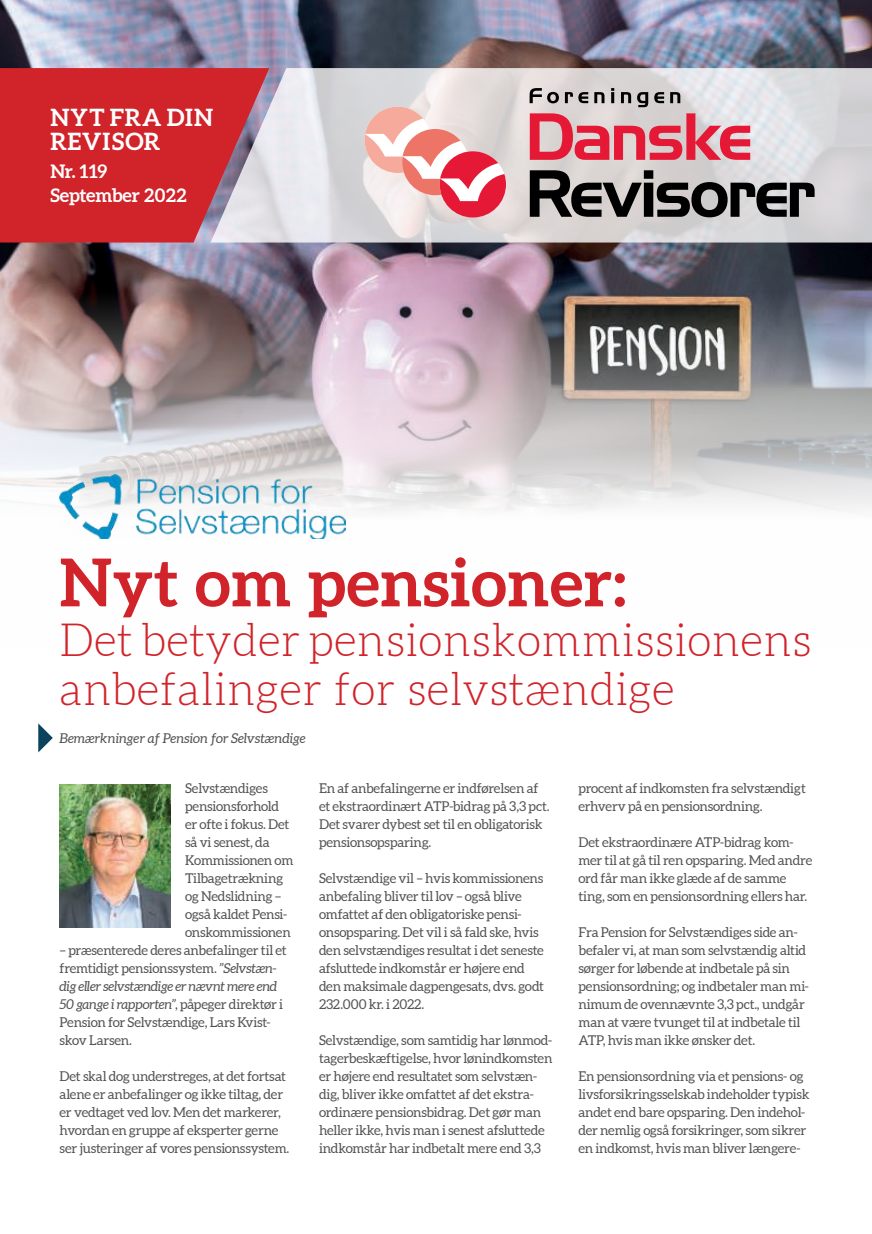
<style>
.page{position:relative;width:872px;height:1234px;background:#fff}
.page>*{position:absolute;margin:0;border:0;box-sizing:border-box;transform-origin:0 0}
.t1{font:700 66px "Aleo";letter-spacing:.01em;color:#d1232a}
.t2{font:300 45px/49.5px "Aleo";letter-spacing:.01em;color:#d1232a}
.t3{font:700 24px/24px "Aleo";letter-spacing:.04em;color:#fff}
.t4{font:700 18.75px/24px "Aleo";letter-spacing:-.005em;color:#fff}
.t5{font:13.5px/18px "Aleo";letter-spacing:-.015em;color:#535355}
.t6{font:italic 13.5px "Aleo";color:#535355}
.s1{font-style:italic}
</style>
<div class="page">
<img style="left:0;top:0;width:872px;height:539px">
<div style="left:0;top:68px;width:210px;height:174px;background:#d1232a"></div>
<svg style="left:210px;top:68px;width:662px;height:174px;background:#d9ced1"></svg>
<svg style="left:38px;top:723px;width:15px;height:29px"></svg>
<svg style="left:364px;top:107px;width:142px;height:110px"></svg>
<svg style="left:530px;top:113px;width:220px;height:47px;background:#df7a88"></svg>
<svg style="left:530px;top:170px;width:284px;height:47px;background:#777575"></svg>
<svg style="left:529px;top:88px;width:30px;height:15px"></svg>
<svg style="left:565px;top:92px;width:23px;height:11px"></svg>
<svg style="left:594px;top:92px;width:10px;height:11px"></svg>
<svg style="left:611px;top:88px;width:3px;height:15px"></svg>
<svg style="left:621px;top:92px;width:10px;height:11px"></svg>
<svg style="left:637px;top:92px;width:11px;height:15px"></svg>
<svg style="left:654px;top:92px;width:10px;height:11px"></svg>
<svg style="left:670px;top:92px;width:10px;height:11px"></svg>
<img style="left:60px;top:784px;width:110px;height:143px">
<img style="left:60px;top:474px;width:286px;height:64px">
<h3 class="t3" style="left:50px;top:106px;width:164px">NYT FRA DIN<br>REVISOR</h3>
<h3 class="t4" style="left:50px;top:160px;width:138px">Nr. 119<br>September 2022</h3>
<h1 class="t1" style="left:60px;top:554px;width:568px">Nyt om pensioner:</h1>
<h2 class="t2" style="left:60px;top:618px;width:753px">Det betyder pensionskommissionens anbefalinger for selvstændige</h2>
<p class="t6" style="left:60px;top:732px;width:247px">Bemærkninger af Pension for Selvstændige</p>
<p class="t5" style="left:185px;top:779px;width:110px">Selvstændiges pensionsforhold er ofte i fokus. Det så vi senest, da<br>Kommissionen om<br>Tilbagetrækning og Nedslidning – også kaldet Pensi&shy;onskommissionen</p>
<p class="t5" style="left:60px;top:941px;width:229px">– præsenterede deres anbefalinger til et fremtidigt pensionssystem. <span class="s1">”Selvstæn&shy;dig eller selvstændige er nævnt mere end 50 gange i rapporten”</span>, påpeger direktør i Pension for Selvstændige, Lars Kvist&shy;skov Larsen.</p>
<p class="t5" style="left:60px;top:1067px;width:231px">Det skal dog understreges, at det fortsat alene er anbefalinger og ikke tiltag, der er vedtaget ved lov. Men det markerer, hvordan en gruppe af eksperter gerne ser justeringer af vores pensionssystem.</p>
<p class="t5" style="left:319px;top:779px;width:232px">En af anbefalingerne er indførelsen af et ekstraordinært ATP-bidrag på 3,3 pct.<br>Det svarer dybest set til en obligatorisk pensionsopsparing.</p>
<p class="t5" style="left:319px;top:869px;width:226px">Selvstændige vil – hvis kommissionens anbefaling bliver til lov – også blive omfattet af den obligatoriske pensi&shy;onsopsparing. Det vil i så fald ske, hvis den selvstændiges resultat i det seneste afsluttede indkomstår er højere end den maksimale dagpengesats, dvs. godt 232.000 kr. i 2022.</p>
<p class="t5" style="left:319px;top:1031px;width:235px">Selvstændige, som samtidig har lønmod&shy;tagerbeskæftigelse, hvor lønindkomsten er højere end resultatet som selvstæn&shy;dig, bliver ikke omfattet af det ekstra&shy;ordinære pensionsbidrag. Det gør man heller ikke, hvis man i senest afsluttede indkomstår har indbetalt mere end 3,3</p>
<p class="t5" style="left:578px;top:779px;width:229px">procent af indkomsten fra selvstændigt erhverv på en pensionsordning.</p>
<p class="t5" style="left:578px;top:833px;width:235px">Det ekstraordinære ATP-bidrag kom&shy;mer til at gå til ren opsparing. Med andre ord får man ikke glæde af de samme ting, som en pensionsordning ellers har.</p>
<p class="t5" style="left:578px;top:923px;width:232px">Fra Pension for Selvstændiges side an&shy;befaler vi, at man som selvstændig altid sørger for løbende at indbetale på sin pensionsordning; og indbetaler man mi&shy;nimum de ovennævnte 3,3 pct., undgår man at være tvunget til at indbetale til ATP, hvis man ikke ønsker det.</p>
<p class="t5" style="left:578px;top:1067px;width:232px">En pensionsordning via et pensions- og livsforsikringsselskab indeholder typisk andet end bare opsparing. Den indehol&shy;der nemlig også forsikringer, som sikrer en indkomst, hvis man bliver længere-</p>
</div>
